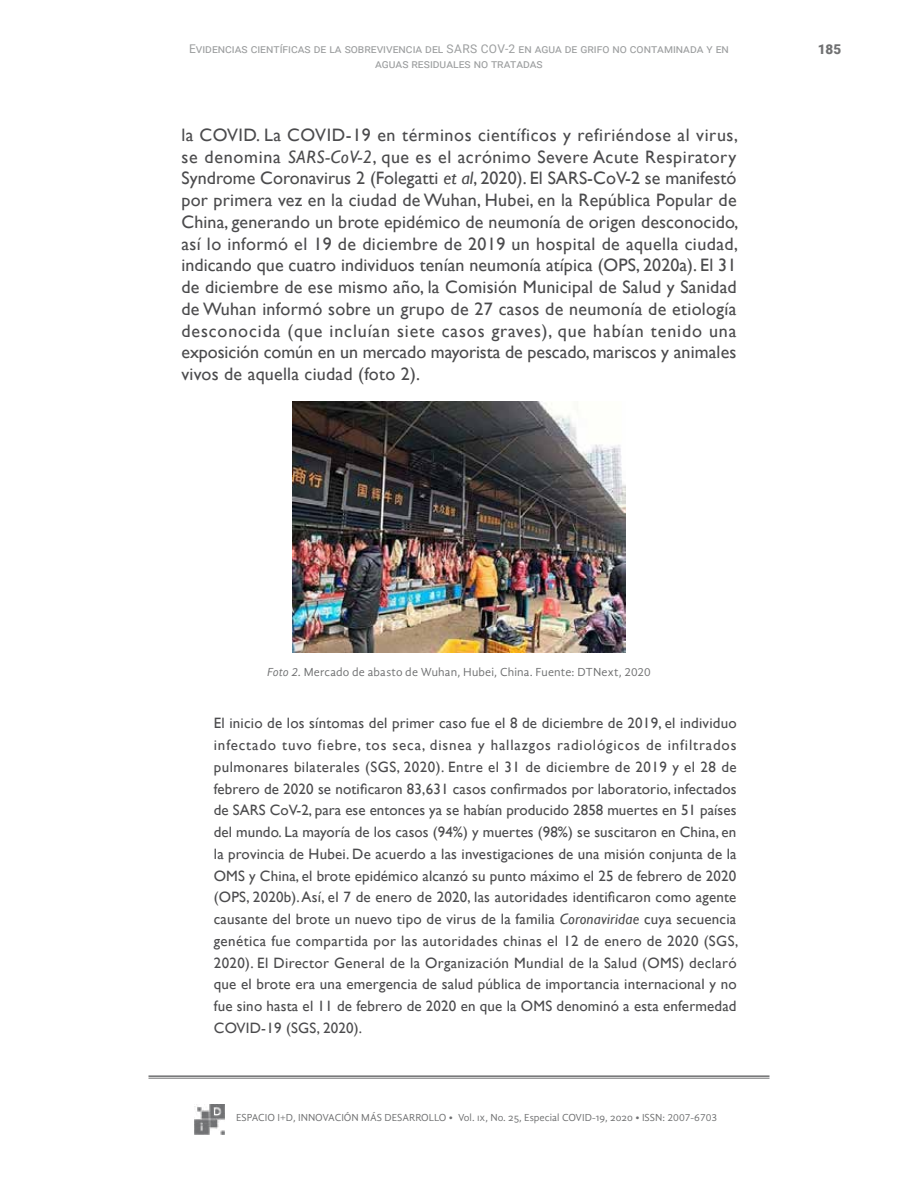
<style>
.page{position:relative;width:918px;height:1188px;background:#fff}
.page>*{position:absolute;margin:0;border:0;box-sizing:border-box;transform-origin:0 0}
.t1{font:18px/21.8px "Gill Sans";letter-spacing:.015em;color:#4b4b4d}
.t2{font:15px/21.8px "Gill Sans";letter-spacing:.015em;color:#4b4b4d}
.t3{font:900 13.5px "Roboto";color:#707172}
.t4{font:12px/14.4px "Roboto";color:#9c9e9f;text-align:center}
.t5{font:12px "Gandhi Sans";letter-spacing:.015em;color:#707172}
.t6{font:10.5px "Gandhi Sans";color:#707172}
.s1{font-style:italic}
</style>
<div class="page">
<hr style="left:148px;top:1075px;width:622px;height:2px;background:#707172">
<hr style="left:148px;top:1078px;width:622px;height:1px;background:#707172">
<img style="left:195px;top:1105px;width:30px;height:29px">
<img style="left:293px;top:402px;width:332px;height:250px">
<p class="t4" style="left:189px;top:41px;width:541px">Evidencias científicas de la sobrevivencia del SARS COV-2 en agua de grifo no contaminada y en aguas residuales no tratadas</p>
<p class="t3" style="left:818px;top:39px;width:25px">185</p>
<p class="t1" style="left:181px;top:124px;width:559px">la COVID. La COVID-19 en términos científicos y refiriéndose al virus, se denomina <span class="s1">SARS-CoV-2</span>, que es el acrónimo Severe Acute Respiratory Syndrome Coronavirus 2 (Folegatti <span class="s1">et al</span>, 2020). El SARS-CoV-2 se manifestó por primera vez en la ciudad de Wuhan, Hubei, en la República Popular de China, generando un brote epidémico de neumonía de origen desconocido, así lo informó el 19 de diciembre de 2019 un hospital de aquella ciudad, indicando que cuatro individuos tenían neumonía atípica (OPS, 2020a). El 31 de diciembre de ese mismo año, la Comisión Municipal de Salud y Sanidad de Wuhan informó sobre un grupo de 27 casos de neumonía de etiología desconocida (que incluían siete casos graves), que habían tenido una exposición común en un mercado mayorista de pescado, mariscos y animales vivos de aquella ciudad (foto 2).</p>
<p class="t5" style="left:267px;top:665px;width:385px"><span class="s1">Foto 2.</span> Mercado de abasto de Wuhan, Hubei, China. Fuente: DTNext, 2020</p>
<p class="t2" style="left:214px;top:713px;width:526px">El inicio de los síntomas del primer caso fue el 8 de diciembre de 2019, el individuo infectado tuvo fiebre, tos seca, disnea y hallazgos radiológicos de infiltrados pulmonares bilaterales (SGS, 2020). Entre el 31 de diciembre de 2019 y el 28 de febrero de 2020 se notificaron 83,631 casos confirmados por laboratorio, infectados de SARS CoV-2, para ese entonces ya se habían producido 2858 muertes en 51 países del mundo. La mayoría de los casos (94%) y muertes (98%) se suscitaron en China, en la provincia de Hubei. De acuerdo a las investigaciones de una misión conjunta de la OMS y China, el brote epidémico alcanzó su punto máximo el 25 de febrero de 2020 (OPS, 2020b). Así, el 7 de enero de 2020, las autoridades identificaron como agente causante del brote un nuevo tipo de virus de la familia <span class="s1">Coronaviridae</span> cuya secuencia genética fue compartida por las autoridades chinas el 12 de enero de 2020 (SGS, 2020). El Director General de la Organización Mundial de la Salud (OMS) declaró que el brote era una emergencia de salud pública de importancia internacional y no fue sino hasta el 11 de febrero de 2020 en que la OMS denominó a esta enfermedad COVID-19 (SGS, 2020).</p>
<p class="t6" style="left:236px;top:1112px;width:483px">ESPACIO I+D, INNOVACIÓN MÁS DESARROLLO • Vol. ix, No. 25, Especial COVID-19, 2020 • ISSN: 2007-6703</p>
</div>
